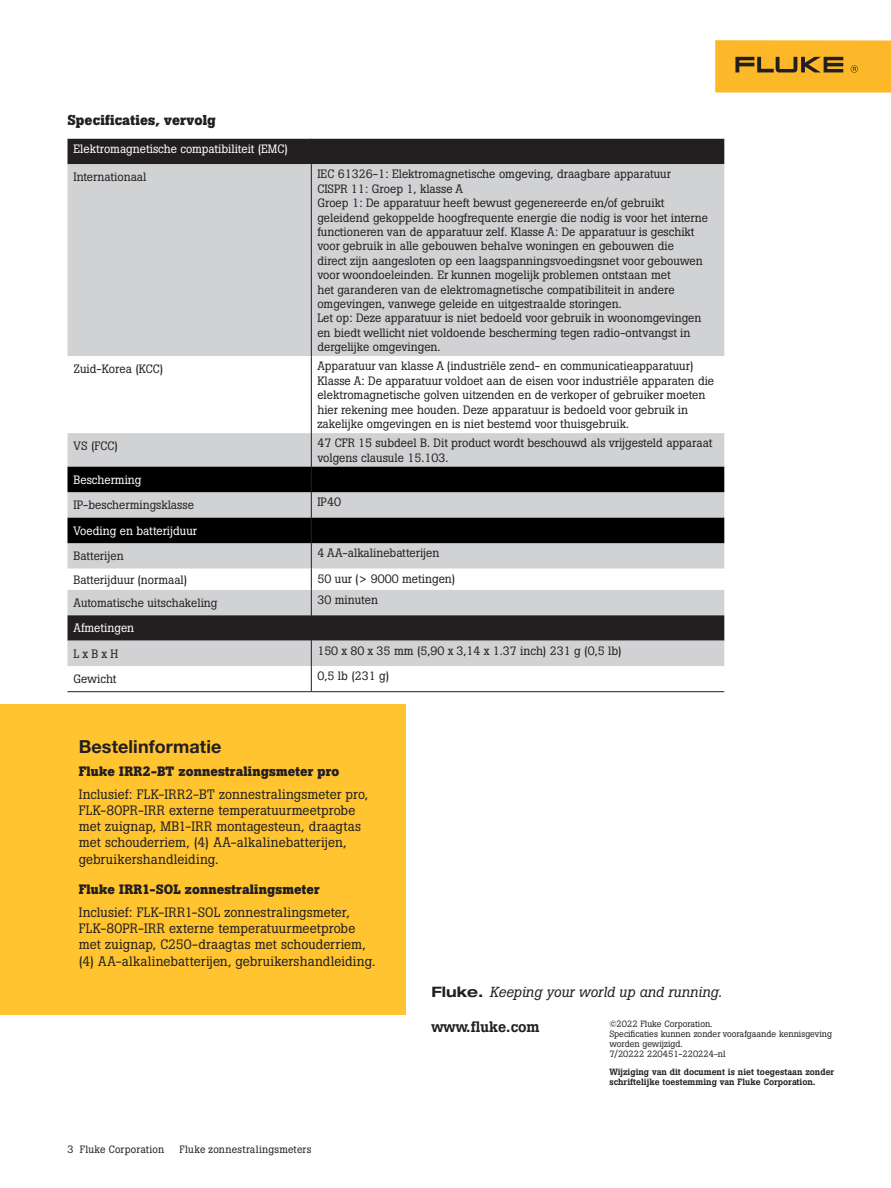
<style>
.page{position:relative;width:891px;height:1188px;background:#fff}
.page>*{position:absolute;margin:0;border:0;box-sizing:border-box;transform-origin:0 0}
.t1{font:700 18px "Helvetica Neue LT Std";letter-spacing:.005em;color:#231f20}
.t2{font:500 15px "Boton Pro";color:#231f20}
.t3{font:italic 14.4px "Boton Pro";color:#231f20}
.t4{font:700 14.25px "Boton Pro";letter-spacing:.01em;color:#231f20}
.t5{font:13.5px/16.2px "Boton Pro";letter-spacing:.01em;color:#231f20}
.t6{font:700 13.5px "Boton Pro";letter-spacing:.015em;color:#231f20}
.t7{font:12px/14.4px "Boton Pro";color:#231f20}
.t8{font:12px "Boton Pro";color:#fff}
.t9{font:10.5px "Boton Pro";letter-spacing:.02em;color:#231f20}
.t10{font:9px/9.8px "Boton Pro";color:#231f20}
.t11{font:500 9px/9.8px "Boton Pro";color:#231f20}
.s1{font-family:"Helvetica Neue LT Std";font-weight:700;font-style:normal;font-stretch:expanded}
</style>
<div class="page">
<div style="left:0;top:704px;width:405px;height:311px;background:#ffc42f"></div>
<div style="left:716px;top:40px;width:175px;height:52px;background:#fcb828"></div>
<svg style="left:735px;top:57px;width:108px;height:15px"></svg>
<svg style="left:851px;top:65px;width:7px;height:8px"></svg>
<div style="left:68px;top:139px;width:656px;height:25px;background:#231f20"></div>
<div style="left:68px;top:164px;width:656px;height:192px;background:#d1d2d4"></div>
<svg style="left:68px;top:356px;width:656px;height:335px"></svg>
<svg style="left:68px;top:467px;width:656px;height:76px;background:#464647"></svg>
<hr style="left:68px;top:691px;width:243px;height:1px;background:#231f20">
<hr style="left:311px;top:691px;width:413px;height:1px;background:#231f20">
<svg style="left:311px;top:139px;width:1px;height:25px"></svg>
<hr style="left:311px;top:164px;width:1px;height:192px;background:#231f20">
<hr style="left:311px;top:356px;width:1px;height:77px;background:#231f20">
<hr style="left:311px;top:433px;width:1px;height:34px;background:#231f20">
<svg style="left:311px;top:467px;width:1px;height:225px"></svg>
<p class="t4" style="left:68px;top:111px;width:150px">Specificaties, vervolg</p>
<p class="t8" style="left:74px;top:141px;width:216px">Elektromagnetische compatibiliteit (EMC)</p>
<p class="t7" style="left:74px;top:170px;width:74px">Internationaal</p>
<p class="t7" style="left:317px;top:167px;width:392px">IEC 61326-1: Elektromagnetische omgeving, draagbare apparatuur<br>CISPR 11: Groep 1, klasse A<br>Groep 1: De apparatuur heeft bewust gegenereerde en/of gebruikt geleidend gekoppelde hoogfrequente energie die nodig is voor het interne functioneren van de apparatuur zelf. Klasse A: De apparatuur is geschikt voor gebruik in alle gebouwen behalve woningen en gebouwen die<br>direct zijn aangesloten op een laagspanningsvoedingsnet voor gebouwen voor woondoeleinden. Er kunnen mogelijk problemen ontstaan met<br>het garanderen van de elektromagnetische compatibiliteit in andere omgevingen, vanwege geleide en uitgestraalde storingen.<br>Let op: Deze apparatuur is niet bedoeld voor gebruik in woonomgevingen en biedt wellicht niet voldoende bescherming tegen radio-ontvangst in dergelijke omgevingen.</p>
<p class="t7" style="left:74px;top:362px;width:91px">Zuid-Korea (KCC)</p>
<p class="t7" style="left:317px;top:359px;width:398px">Apparatuur van klasse A (industriële zend- en communicatieapparatuur)<br>Klasse A: De apparatuur voldoet aan de eisen voor industriële apparaten die elektromagnetische golven uitzenden en de verkoper of gebruiker moeten hier rekening mee houden. Deze apparatuur is bedoeld voor gebruik in zakelijke omgevingen en is niet bestemd voor thuisgebruik.</p>
<p class="t7" style="left:74px;top:439px;width:46px">VS (FCC)</p>
<p class="t7" style="left:317px;top:436px;width:397px">47 CFR 15 subdeel B. Dit product wordt beschouwd als vrijgesteld apparaat volgens clausule 15.103.</p>
<p class="t8" style="left:74px;top:472px;width:69px">Bescherming</p>
<p class="t7" style="left:74px;top:498px;width:122px">IP-beschermingsklasse</p>
<p class="t7" style="left:317px;top:495px;width:25px">IP40</p>
<p class="t8" style="left:74px;top:523px;width:125px">Voeding en batterijduur</p>
<p class="t7" style="left:74px;top:549px;width:52px">Batterijen</p>
<p class="t7" style="left:317px;top:546px;width:124px">4 AA-alkalinebatterijen</p>
<p class="t7" style="left:74px;top:572px;width:115px">Batterijduur (normaal)</p>
<p class="t7" style="left:317px;top:571px;width:140px">50 uur (&gt; 9000 metingen)</p>
<p class="t7" style="left:74px;top:595px;width:145px">Automatische uitschakeling</p>
<p class="t7" style="left:317px;top:592px;width:62px">30 minuten</p>
<p class="t8" style="left:74px;top:620px;width:62px">Afmetingen</p>
<p class="t7" style="left:74px;top:646px;width:46px">L x B x H</p>
<p class="t7" style="left:317px;top:643px;width:306px">150 x 80 x 35 mm (5,90 x 3,14 x 1.37 inch) 231 g (0,5 lb)</p>
<p class="t7" style="left:74px;top:672px;width:44px">Gewicht</p>
<p class="t7" style="left:317px;top:669px;width:73px">0,5 lb (231 g)</p>
<h1 class="t1" style="left:79px;top:735px;width:144px">Bestelinformatie</h1>
<p class="t6" style="left:79px;top:762px;width:262px">Fluke IRR2-BT zonnestralingsmeter pro</p>
<p class="t5" style="left:79px;top:786px;width:291px">Inclusief: FLK-IRR2-BT zonnestralingsmeter pro, FLK-80PR-IRR externe temperatuurmeetprobe met zuignap, MB1-IRR montagesteun, draagtas met schouderriem, (4) AA-alkalinebatterijen, gebruikershandleiding.</p>
<p class="t6" style="left:79px;top:880px;width:242px">Fluke IRR1-SOL zonnestralingsmeter</p>
<p class="t5" style="left:79px;top:904px;width:298px">Inclusief: FLK-IRR1-SOL zonnestralingsmeter, FLK-80PR-IRR externe temperatuurmeetprobe met zuignap, C250-draagtas met schouderriem, (4) AA-alkalinebatterijen, gebruikershandleiding.</p>
<p class="t9" style="left:68px;top:1142px;width:98px">3 Fluke Corporation</p>
<p class="t9" style="left:180px;top:1142px;width:133px">Fluke zonnestralingsmeters</p>
<p class="t3" style="left:431px;top:983px;width:292px"><span class="s1">Fluke.</span> Keeping your world up and running.</p>
<p class="t10" style="left:609px;top:1019px;width:224px">©2022 Fluke Corporation.<br>Specificaties kunnen zonder voorafgaande kennisgeving worden gewijzigd.<br>7/20222 220451-220224-nl</p>
<p class="t11" style="left:609px;top:1067px;width:226px">Wijziging van dit document is niet toegestaan zonder schriftelijke toestemming van Fluke Corporation.</p>
<p class="t2" style="left:431px;top:1017px;width:110px">www.fluke.com</p>
</div>
